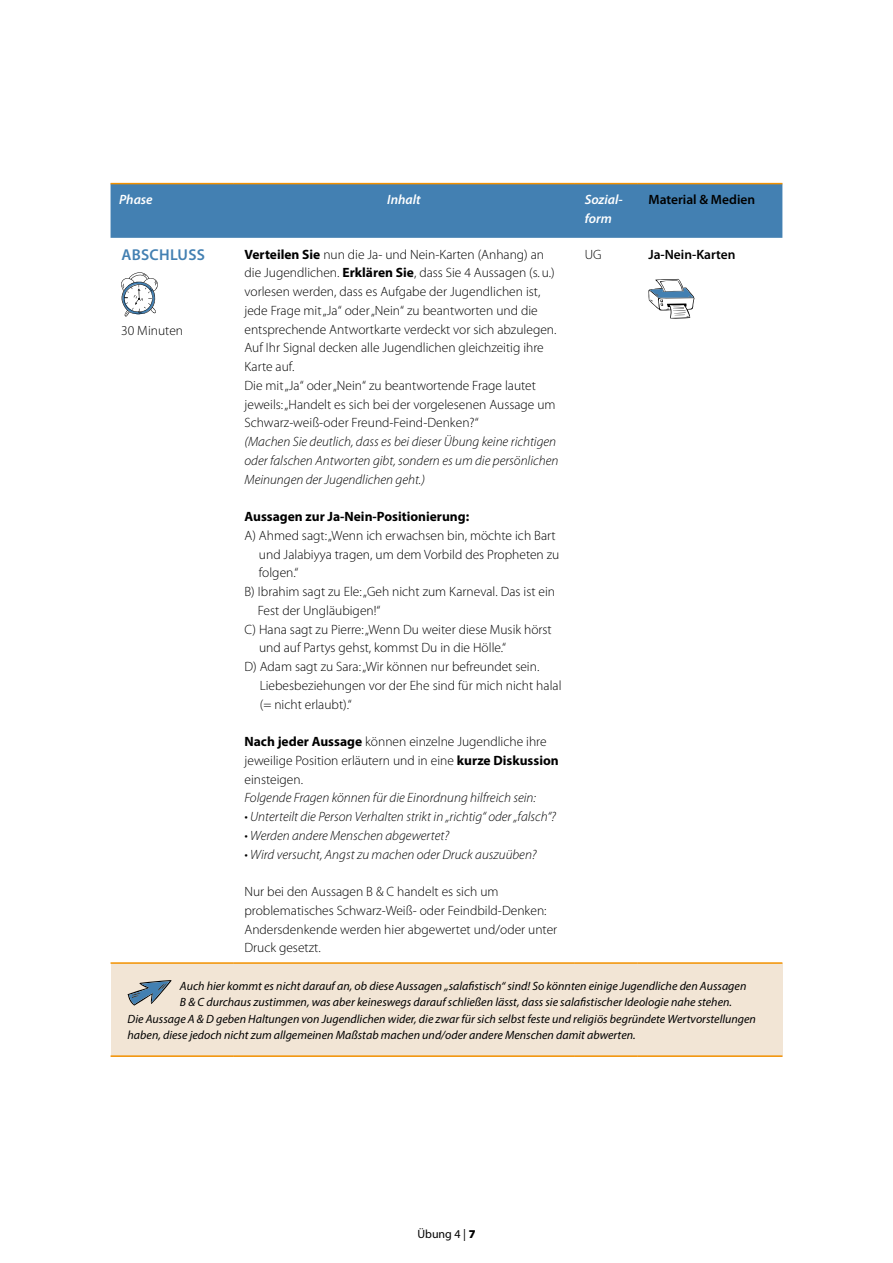
<style>
.page{position:relative;width:893px;height:1263px;background:#fff}
.page>*{position:absolute;margin:0;border:0;box-sizing:border-box;transform-origin:0 0}
.t1{font:600 15.75px "Myriad Pro";letter-spacing:.02em;color:#4380b2}
.t2{font:300 13.5px/18.8px "Myriad Pro";color:#000}
.t3{font:italic 300 13.5px/18.8px "Myriad Pro";color:#000}
.t4{font:700 13.5px "Myriad Pro";color:#000}
.t5{font:600 13.5px "Myriad Pro";color:#000}
.t6{font:italic 600 13.5px/18.8px "Myriad Pro";color:#fff}
.t7{font:italic 12px "Myriad Pro";color:#000}
.t8{font:12px "Myriad Pro";color:#000}
.s1{font-weight:700}
.s2{font-weight:900}
</style>
<div class="page">
<div style="left:111px;top:184px;width:671px;height:54px;background:#4380b2"></div>
<div style="left:111px;top:963px;width:671px;height:93px;background:#f2e5d5"></div>
<hr style="left:111px;top:183px;width:123px;height:1px;background:#f39100">
<hr style="left:234px;top:183px;width:340px;height:1px;background:#f39100">
<hr style="left:574px;top:183px;width:64px;height:1px;background:#f39100">
<hr style="left:638px;top:183px;width:144px;height:1px;background:#f39100">
<hr style="left:111px;top:1055px;width:123px;height:2px;background:#f39100">
<hr style="left:234px;top:1055px;width:340px;height:2px;background:#f39100">
<hr style="left:574px;top:1055px;width:64px;height:2px;background:#f39100">
<hr style="left:638px;top:1055px;width:144px;height:2px;background:#f39100">
<hr style="left:111px;top:962px;width:123px;height:2px;background:#f39100">
<hr style="left:234px;top:962px;width:340px;height:2px;background:#f39100">
<hr style="left:574px;top:962px;width:64px;height:2px;background:#f39100">
<hr style="left:638px;top:962px;width:144px;height:2px;background:#f39100">
<svg style="left:121px;top:272px;width:37px;height:45px"></svg>
<svg style="left:648px;top:279px;width:46px;height:40px"></svg>
<svg style="left:127px;top:980px;width:45px;height:26px"></svg>
<p class="t6" style="left:119px;top:190px;width:35px">Phase</p>
<p class="t6" style="left:387px;top:190px;width:35px">Inhalt</p>
<p class="t6" style="left:585px;top:190px;width:40px">Sozial&shy;form</p>
<p class="t5" style="left:648px;top:191px;width:108px">Material &amp; Medien</p>
<p class="t1" style="left:121px;top:245px;width:85px">ABSCHLUSS</p>
<p class="t2" style="left:244px;top:245px;width:313px"><span class="s1">Verteilen Sie</span> nun die Ja- und Nein-Karten (Anhang) an die Jugendlichen. <span class="s1">Erklären Sie</span>, dass Sie 4 Aussagen (s.u.) vorlesen werden, dass es Aufgabe der Jugendlichen ist, jede Frage mit „Ja“ oder „Nein“ zu beantworten und die entsprechende Antwortkarte verdeckt vor sich abzulegen.<br>Auf Ihr Signal decken alle Jugendlichen gleichzeitig ihre Karte auf.<br>Die mit „Ja“ oder „Nein“ zu beantwortende Frage lautet jeweils: „Handelt es sich bei der vorgelesenen Aussage um Schwarz-weiß-oder Freund-Feind-Denken?“</p>
<p class="t3" style="left:244px;top:432px;width:315px">(Machen Sie deutlich, dass es bei dieser Übung keine richtigen oder falschen Antworten gibt, sondern es um die persönlichen<br>Meinungen der Jugendlichen geht.)</p>
<p class="t4" style="left:244px;top:508px;width:226px">Aussagen zur Ja-Nein-Positionierung:</p>
<p class="t2" style="left:244px;top:526px;width:313px">A) Ahmed sagt: „Wenn ich erwachsen bin, möchte ich Bart</p>
<p class="t2" style="left:259px;top:545px;width:302px">und Jalabiyya tragen, um dem Vorbild des Propheten zu</p>
<p class="t2" style="left:259px;top:563px;width:41px">folgen.“</p>
<p class="t2" style="left:244px;top:582px;width:312px">B) Ibrahim sagt zu Ele: „Geh nicht zum Karneval. Das ist ein</p>
<p class="t2" style="left:258px;top:601px;width:124px">Fest der Ungläubigen!“</p>
<p class="t2" style="left:244px;top:620px;width:309px">C) Hana sagt zu Pierre: „Wenn Du weiter diese Musik hörst</p>
<p class="t2" style="left:259px;top:638px;width:248px">und auf Partys gehst, kommst Du in die Hölle.“</p>
<p class="t2" style="left:244px;top:657px;width:296px">D) Adam sagt zu Sara: „Wir können nur befreundet sein.</p>
<p class="t2" style="left:260px;top:676px;width:303px">Liebesbeziehungen vor der Ehe sind für mich nicht halal</p>
<p class="t2" style="left:260px;top:695px;width:94px">(= nicht erlaubt).“</p>
<p class="t2" style="left:244px;top:732px;width:316px"><span class="s1">Nach jeder Aussage</span> können einzelne Jugendliche ihre jeweilige Position erlä utern und in eine <span class="s1">kurze Diskussion </span>einsteigen.</p>
<p class="t3" style="left:244px;top:788px;width:293px">Folgende Fragen können für die Einordnung hilfreich sein:</p>
<p class="t3" style="left:244px;top:807px;width:313px">• Unterteilt die Person Verhalten strikt in „richtig“ oder „falsch“?</p>
<p class="t3" style="left:244px;top:826px;width:206px">• Werden andere Menschen abgewertet?</p>
<p class="t3" style="left:244px;top:845px;width:294px">• Wird versucht, Angst zu machen oder Druck auszuüben?</p>
<p class="t2" style="left:244px;top:882px;width:314px">Nur bei den Aussagen B &amp; C handelt es sich um problematisches Schwarz-Weiß- oder Feindbild-Denken:<br>Andersdenkende werden hier abgewertet und/oder unter Druck gesetzt.</p>
<p class="t2" style="left:585px;top:245px;width:18px">UG</p>
<p class="t5" style="left:648px;top:245px;width:89px">Ja-Nein-Karten</p>
<p class="t2" style="left:121px;top:321px;width:63px">30 Minuten</p>
<p class="t7" style="left:180px;top:978px;width:568px">Auch hier kommt es nicht darauf an, ob diese Aussagen „salafistisch“ sind! So könnten einige Jugendliche den Aussagen</p>
<p class="t7" style="left:180px;top:995px;width:554px">B &amp; C durchaus zustimmen, was aber keineswegs darauf schließen lässt, dass sie salafistischer Ideologie nahe stehen.</p>
<p class="t7" style="left:128px;top:1011px;width:630px">Die Aussage A &amp; D geben Haltungen von Jugendlichen wider, die zwar für sich selbst feste und religiös begründete Wertvorstellungen</p>
<p class="t7" style="left:128px;top:1028px;width:510px">haben, diese jedoch nicht zum allgemeinen Maßstab machen und/oder andere Menschen damit abwerten.</p>
<p class="t8" style="left:417px;top:1226px;width:60px">Übung 4 | <span class="s2">7</span></p>
</div>
